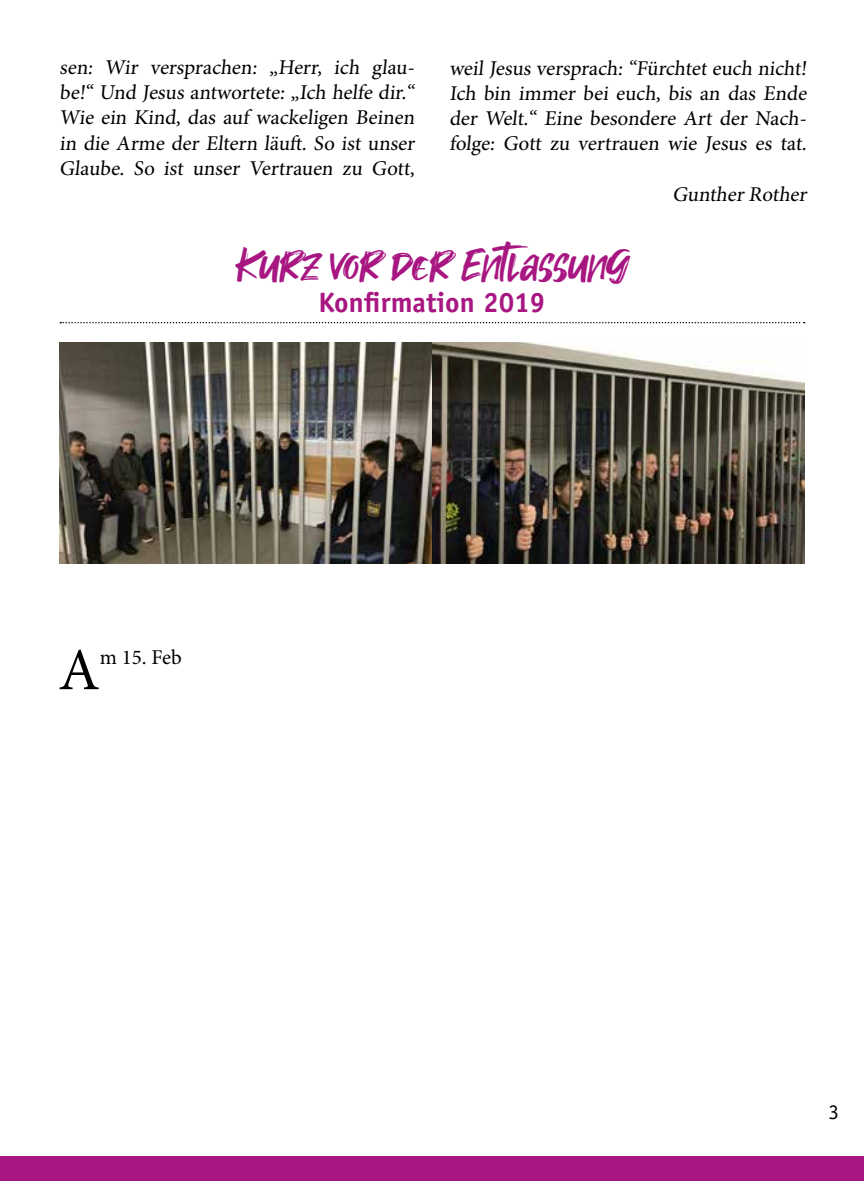
<style>
.page{position:relative;width:864px;height:1181px;background:#fff}
.page>*{position:absolute;margin:0;border:0;box-sizing:border-box;transform-origin:0 0}
.t1{font:59.85px "Minion Pro";color:#000}
.t2{font:43.75px "Takota";color:#a71681}
.t3{font:700 28px "Officina Sans";color:#a71681}
.t4{font:21px/25.2px "Minion Pro";letter-spacing:-.01em;color:#000;text-align:justify}
.t5{font:21px "Officina Sans";color:#000}
</style>
<div class="page">
<div style="left:0;top:1156px;width:863px;height:25px;background:#a71681"></div>
<svg style="left:60px;top:322px;width:744px;height:1px"></svg>
<img style="left:60px;top:342px;width:744px;height:221px">
<p class="t4" style="left:60px;top:55px;width:359px">sen: Wir versprachen: „Herr, ich glau&shy;be!“ Und Jesus antwortete: „Ich helfe dir.“ Wie ein Kind, das auf wackeligen Beinen in die Arme der Eltern läuft. So ist unser Glaube. So ist unser Vertrauen zu Gott,</p>
<p class="t4" style="left:449px;top:56px;width:361px">weil Jesus versprach: “Fürchtet euch nicht!<br>Ich bin immer bei euch, bis an das Ende der Welt.“ Eine besondere Art der Nach&shy;folge: Gott zu vertrauen wie Jesus es tat.</p>
<p class="t4" style="left:672px;top:182px;width:140px">Gunther Rother</p>
<h2 class="t2" style="left:235px;top:238px;width:394px">Kurz vor der Entlassung</h2>
<h3 class="t3" style="left:318px;top:285px;width:228px">Konfirmation 2019</h3>
<h1 class="t1" style="left:58px;top:630px;width:43px">A</h1>
<p class="t4" style="left:100px;top:645px;width:83px">m 15. Feb</p>
<p class="t5" style="left:828px;top:1099px;width:12px">3</p>
</div>
